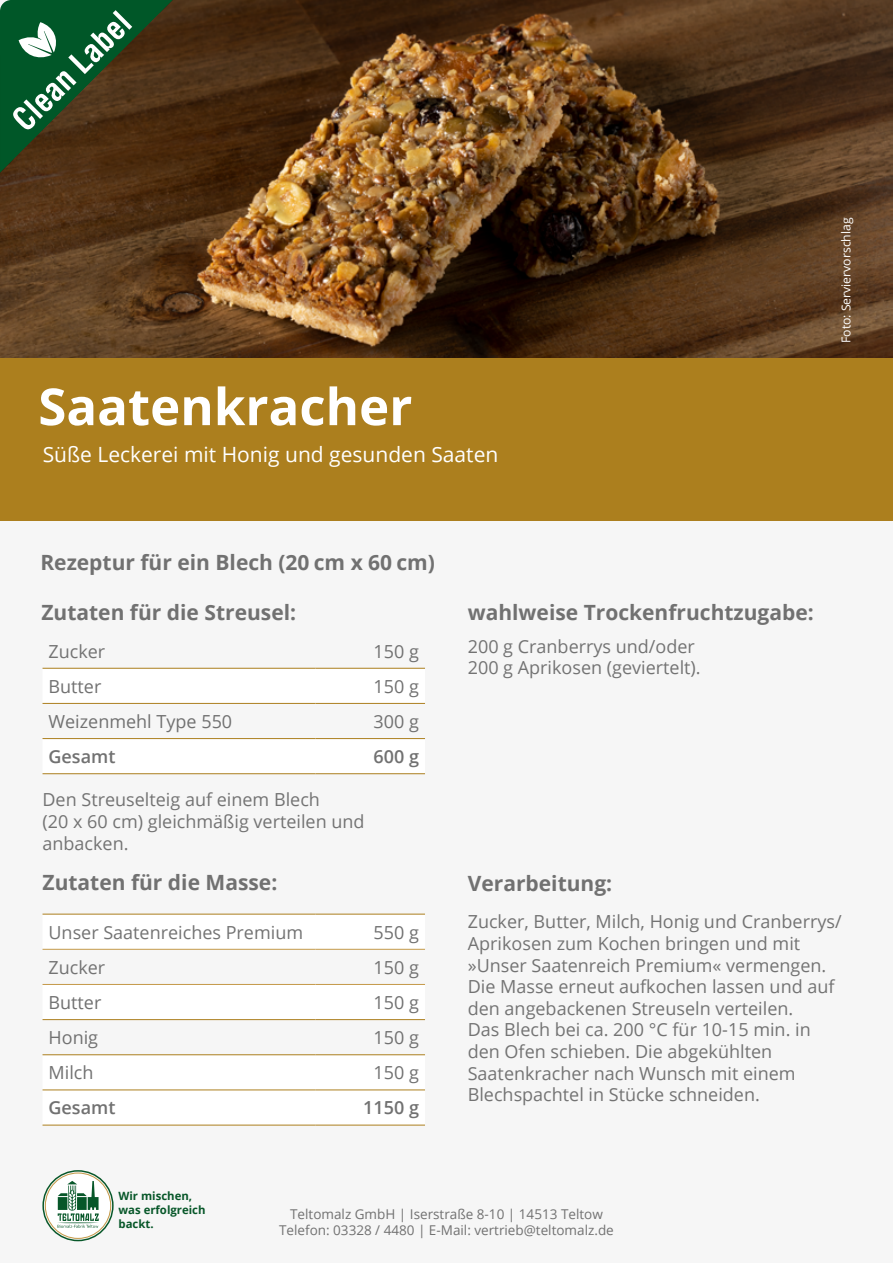
<style>
.page{position:relative;width:893px;height:1263px;background:#fff}
.page>*{position:absolute;margin:0;border:0;box-sizing:border-box;transform-origin:0 0}
.t1{font:700 51px "Open Sans";color:#fff}
.t2{font:700 21px "Open Sans";color:#717171}
.t3{font:21px "Open Sans";color:#fff}
.t4{font:18px/21.6px "Open Sans";color:#737373}
.t5{font:18px "Open Sans";color:#717171}
.t6{font:600 18px "Open Sans";color:#717171}
.t7{font:13.5px/16.2px "Open Sans";color:#717171;text-align:center}
.t8{font:12.15px "Open Sans";color:#fff}
.t9{font:700 11.4px/13.6px "Open Sans";color:#075729}
</style>
<div class="page">
<img style="left:0;top:0;width:893px;height:358px">
<div style="left:0;top:383px;width:893px;height:880px;background:#f6f6f6"></div>
<div style="left:0;top:358px;width:893px;height:163px;background:#ac7f1e"></div>
<hr style="left:43px;top:668px;width:272px;height:1px;background:#ac7f1e">
<hr style="left:315px;top:668px;width:110px;height:1px;background:#ac7f1e">
<hr style="left:43px;top:773px;width:272px;height:1px;background:#ac7f1e">
<hr style="left:315px;top:773px;width:110px;height:1px;background:#ac7f1e">
<hr style="left:43px;top:738px;width:272px;height:1px;background:#ac7f1e">
<hr style="left:315px;top:738px;width:110px;height:1px;background:#ac7f1e">
<hr style="left:43px;top:703px;width:272px;height:1px;background:#ac7f1e">
<hr style="left:315px;top:703px;width:110px;height:1px;background:#ac7f1e">
<svg style="left:43px;top:948px;width:382px;height:177px;fill:#fff"></svg>
<hr style="left:43px;top:1089px;width:272px;height:1px;background:#ac7f1e">
<hr style="left:315px;top:1089px;width:110px;height:1px;background:#ac7f1e">
<hr style="left:43px;top:1125px;width:272px;height:1px;background:#ac7f1e">
<hr style="left:315px;top:1125px;width:110px;height:1px;background:#ac7f1e">
<hr style="left:43px;top:1054px;width:272px;height:1px;background:#ac7f1e">
<hr style="left:315px;top:1054px;width:110px;height:1px;background:#ac7f1e">
<hr style="left:43px;top:1019px;width:272px;height:1px;background:#ac7f1e">
<hr style="left:315px;top:1019px;width:110px;height:1px;background:#ac7f1e">
<hr style="left:43px;top:914px;width:272px;height:1px;background:#ac7f1e">
<hr style="left:315px;top:914px;width:110px;height:1px;background:#ac7f1e">
<hr style="left:43px;top:949px;width:272px;height:1px;background:#c49949">
<hr style="left:315px;top:949px;width:110px;height:1px;background:#c49949">
<hr style="left:43px;top:984px;width:272px;height:1px;background:#c49949">
<hr style="left:315px;top:984px;width:110px;height:1px;background:#c49949">
<svg style="left:0;top:0;width:173px;height:173px;background:#394f2d"></svg>
<svg style="left:43px;top:1170px;width:71px;height:71px"></svg>
<h1 class="t1" style="left:38px;top:371px;width:376px">Saatenkracher</h1>
<p class="t3" style="left:43px;top:440px;width:457px">Süße Leckerei mit Honig und gesunden Saaten</p>
<p class="t8" style="left:838px;top:343px;width:127px;rotate:-90deg">Foto: Serviervorschlag</p>
<p class="t2" style="left:40px;top:548px;width:396px">Rezeptur für ein Blech (20 cm x 60 cm)</p>
<p class="t2" style="left:41px;top:598px;width:256px">Zutaten für die Streusel:</p>
<p class="t4" style="left:49px;top:640px;width:58px">Zucker</p>
<p class="t5" style="left:374px;top:639px;width:47px">150 g</p>
<p class="t5" style="left:49px;top:674px;width:54px">Butter</p>
<p class="t5" style="left:374px;top:674px;width:47px">150 g</p>
<p class="t5" style="left:49px;top:709px;width:185px">Weizenmehl Type 550</p>
<p class="t5" style="left:374px;top:709px;width:47px">300 g</p>
<p class="t6" style="left:49px;top:744px;width:68px">Gesamt</p>
<p class="t6" style="left:373px;top:744px;width:47px">600 g</p>
<p class="t4" style="left:43px;top:788px;width:324px">Den Streuselteig auf einem Blech<br>(20 x 60 cm) gleichmäßig verteilen und anbacken.</p>
<p class="t2" style="left:468px;top:598px;width:348px">wahlweise Trockenfruchtzugabe:</p>
<p class="t4" style="left:468px;top:635px;width:234px">200 g Cranberrys und/oder<br>200 g Aprikosen (geviertelt).</p>
<p class="t2" style="left:43px;top:868px;width:236px">Zutaten für die Masse:</p>
<p class="t2" style="left:468px;top:868px;width:146px">Verarbeitung:</p>
<p class="t4" style="left:49px;top:921px;width:256px">Unser Saatenreiches Premium</p>
<p class="t5" style="left:374px;top:920px;width:47px">550 g</p>
<p class="t4" style="left:49px;top:956px;width:58px">Zucker</p>
<p class="t5" style="left:374px;top:955px;width:47px">150 g</p>
<p class="t5" style="left:49px;top:990px;width:54px">Butter</p>
<p class="t5" style="left:374px;top:990px;width:47px">150 g</p>
<p class="t5" style="left:49px;top:1025px;width:51px">Honig</p>
<p class="t5" style="left:374px;top:1025px;width:47px">150 g</p>
<p class="t5" style="left:49px;top:1060px;width:46px">Milch</p>
<p class="t5" style="left:374px;top:1060px;width:47px">150 g</p>
<p class="t6" style="left:49px;top:1095px;width:68px">Gesamt</p>
<p class="t6" style="left:363px;top:1095px;width:57px">1150 g</p>
<p class="t4" style="left:468px;top:910px;width:375px">Zucker, Butter, Milch, Honig und Cranberrys/ Aprikosen zum Kochen bringen und mit »Unser Saatenreich Premium« vermengen.<br>Die Masse erneut aufkochen lassen und auf den angebackenen Streuseln verteilen.<br>Das Blech bei ca. 200 °C für 10-15 min. in den Ofen schieben. Die abgekühlten Saatenkracher nach Wunsch mit einem Blechspachtel in Stücke schneiden.</p>
<p class="t9" style="left:118px;top:1189px;width:89px">Wir mischen, was erfolgreich backt.</p>
<p class="t7" style="left:279px;top:1205px;width:336px">Teltomalz GmbH | Iserstraße 8-10 | 14513 Teltow<br>Telefon: 03328 / 4480 | E-Mail: vertrieb@teltomalz.de</p>
</div>
